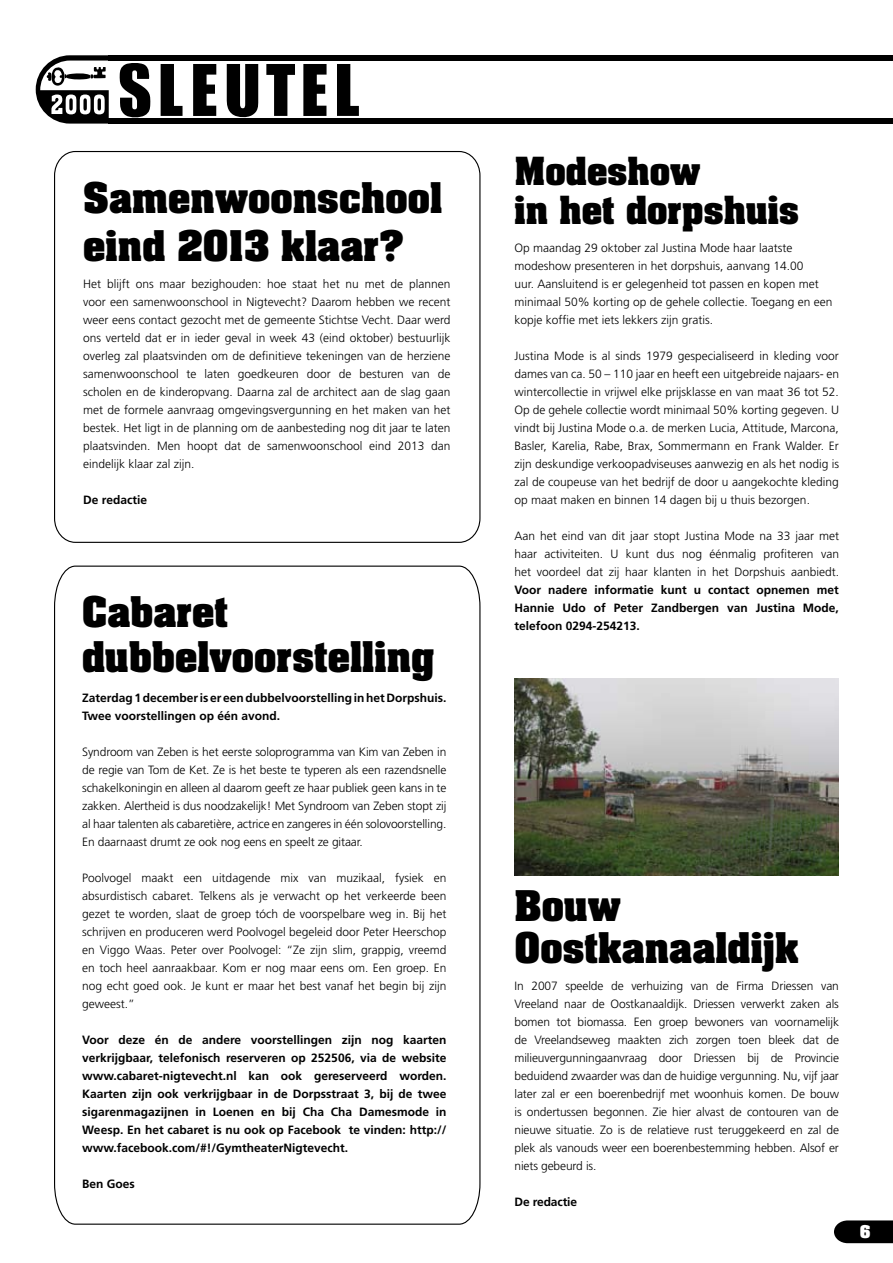
<style>
.page{position:relative;width:893px;height:1263px;background:#fff}
.page>*{position:absolute;margin:0;border:0;box-sizing:border-box;transform-origin:0 0}
.t1{font:700 36px/48px "Aachen";color:#000}
.t2{font:700 33px/39px "Aachen";color:#000}
.t3{font:700 15px "Aachen";color:#fff}
.t4{font:300 12px/18px "Frutiger";color:#000;text-align:justify}
.t5{font:700 12px/18px "Frutiger CE";color:#000}
</style>
<div class="page">
<svg style="left:36px;top:55px;width:73px;height:69px"></svg>
<svg style="left:120px;top:63px;width:31px;height:55px"></svg>
<svg style="left:161px;top:64px;width:22px;height:52px"></svg>
<svg style="left:193px;top:64px;width:23px;height:52px"></svg>
<svg style="left:227px;top:64px;width:31px;height:54px"></svg>
<svg style="left:266px;top:64px;width:29px;height:52px"></svg>
<svg style="left:303px;top:64px;width:24px;height:52px"></svg>
<svg style="left:337px;top:64px;width:22px;height:52px"></svg>
<div style="left:108px;top:55px;width:785px;height:6px;background:#000"></div>
<div style="left:108px;top:118px;width:785px;height:6px;background:#000"></div>
<svg style="left:834px;top:1220px;width:59px;height:23px"></svg>
<img style="left:514px;top:678px;width:325px;height:197px">
<svg style="left:54px;top:151px;width:427px;height:392px"></svg>
<svg style="left:54px;top:565px;width:427px;height:660px"></svg>
<h1 class="t1" style="left:83px;top:173px;width:361px">Samenwoonschool eind 2013 klaar?</h1>
<p class="t4" style="left:83px;top:275px;width:369px">Het blijft ons maar bezighouden: hoe staat het nu met de plannen voor een samenwoonschool in Nigtevecht? Daarom hebben we recent weer eens contact gezocht met de gemeente Stichtse Vecht. Daar werd ons verteld dat er in ieder geval in week 43 (eind oktober) bestuurlijk overleg zal plaatsvinden om de definitieve tekeningen van de herziene samenwoonschool te laten goedkeuren door de besturen van de scholen en de kinderopvang. Daarna zal de architect aan de slag gaan met de formele aanvraag omgevingsvergunning en het maken van het bestek. Het ligt in de planning om de aanbesteding nog dit jaar te laten plaatsvinden. Men hoopt dat de samenwoonschool eind 2013 dan eindelijk klaar zal zijn.</p>
<p class="t5" style="left:83px;top:491px;width:65px">De redactie</p>
<h1 class="t1" style="left:82px;top:587px;width:148px">Cabaret</h1>
<h1 class="t1" style="left:82px;top:632px;width:354px">dubbelvoorstelling</h1>
<p class="t5" style="left:82px;top:689px;width:366px">Zaterdag 1 december is er een dubbelvoorstelling in het Dorpshuis.<br>Twee voorstellingen op één avond.</p>
<p class="t4" style="left:82px;top:743px;width:366px">Syndroom van Zeben is het eerste soloprogramma van Kim van Zeben in de regie van Tom de Ket. Ze is het beste te typeren als een razendsnelle schakelkoningin en alleen al daarom geeft ze haar publiek geen kans in te zakken. Alertheid is dus noodzakelijk! Met Syndroom van Zeben stopt zij al haar talenten als cabaretière, actrice en zangeres in één solovoorstelling.<br>En daarnaast drumt ze ook nog eens en speelt ze gitaar.</p>
<p class="t4" style="left:82px;top:869px;width:366px">Poolvogel maakt een uitdagende mix van muzikaal, fysiek en absurdistisch cabaret. Telkens als je verwacht op het verkeerde been gezet te worden, slaat de groep tóch de voorspelbare weg in. Bij het schrijven en produceren werd Poolvogel begeleid door Peter Heerschop en Viggo Waas. Peter over Poolvogel: “Ze zijn slim, grappig, vreemd en toch heel aanraakbaar. Kom er nog maar eens om. Een groep. En nog echt goed ook. Je kunt er maar het best vanaf het begin bij zijn geweest.”</p>
<p class="t5" style="left:82px;top:1031px;width:366px;text-align:justify">Voor deze én de andere voorstellingen zijn nog kaarten verkrijgbaar, telefonisch reserveren op 252506, via de website www.cabaret-nigtevecht.nl kan ook gereserveerd worden.<br>Kaarten zijn ook verkrijgbaar in de Dorpsstraat 3, bij de twee sigarenmagazijnen in Loenen en bij Cha Cha Damesmode in Weesp. En het cabaret is nu ook op Facebook te vinden: http:// www.facebook.com/#!/GymtheaterNigtevecht.</p>
<p class="t5" style="left:82px;top:1175px;width:54px">Ben Goes</p>
<h2 class="t2" style="left:514px;top:150px;width:286px">Modeshow<br>in het dorpshuis</h2>
<p class="t4" style="left:514px;top:239px;width:320px;text-align:left">Op maandag 29 oktober zal Justina Mode haar laatste modeshow presenteren in het dorpshuis, aanvang 14.00<br>uur. Aansluitend is er gelegenheid tot passen en kopen met minimaal 50% korting op de gehele collectie. Toegang en een kopje koffie met iets lekkers zijn gratis.</p>
<p class="t4" style="left:514px;top:347px;width:326px">Justina Mode is al sinds 1979 gespecialiseerd in kleding voor dames van ca. 50 – 110 jaar en heeft een uitgebreide najaars- en wintercollectie in vrijwel elke prijsklasse en van maat 36 tot 52.<br>Op de gehele collectie wordt minimaal 50% korting gegeven. U vindt bij Justina Mode o.a. de merken Lucia, Attitude, Marcona, Basler, Karelia, Rabe, Brax, Sommermann en Frank Walder. Er zijn deskundige verkoopadviseuses aanwezig en als het nodig is zal de coupeuse van het bedrijf de door u aangekochte kleding op maat maken en binnen 14 dagen bij u thuis bezorgen.</p>
<p class="t4" style="left:514px;top:527px;width:326px">Aan het eind van dit jaar stopt Justina Mode na 33 jaar met haar activiteiten. U kunt dus nog éénmalig profiteren van het voordeel dat zij haar klanten in het Dorpshuis aanbiedt.</p>
<p class="t5" style="left:514px;top:581px;width:326px">Voor nadere informatie kunt u contact opnemen met<br>Hannie Udo of Peter Zandbergen van Justina Mode,</p>
<p class="t5" style="left:514px;top:617px;width:127px">telefoon 0294-254213.</p>
<h1 class="t1" style="left:514px;top:884px;width:286px;line-height:42px">Bouw<br>Oostkanaaldijk</h1>
<p class="t4" style="left:514px;top:977px;width:326px">In 2007 speelde de verhuizing van de Firma Driessen van Vreeland naar de Oostkanaaldijk. Driessen verwerkt zaken als bomen tot biomassa. Een groep bewoners van voornamelijk de Vreelandseweg maakten zich zorgen toen bleek dat de milieuvergunningaanvraag door Driessen bij de Provincie beduidend zwaarder was dan de huidige vergunning. Nu, vijf jaar later zal er een boerenbedrijf met woonhuis komen. De bouw is ondertussen begonnen. Zie hier alvast de contouren van de nieuwe situatie. Zo is de relatieve rust teruggekeerd en zal de plek als vanouds weer een boerenbestemming hebben. Alsof er niets gebeurd is.</p>
<p class="t5" style="left:514px;top:1193px;width:64px">De redactie</p>
<p class="t3" style="left:860px;top:1221px;width:12px">6</p>
</div>
